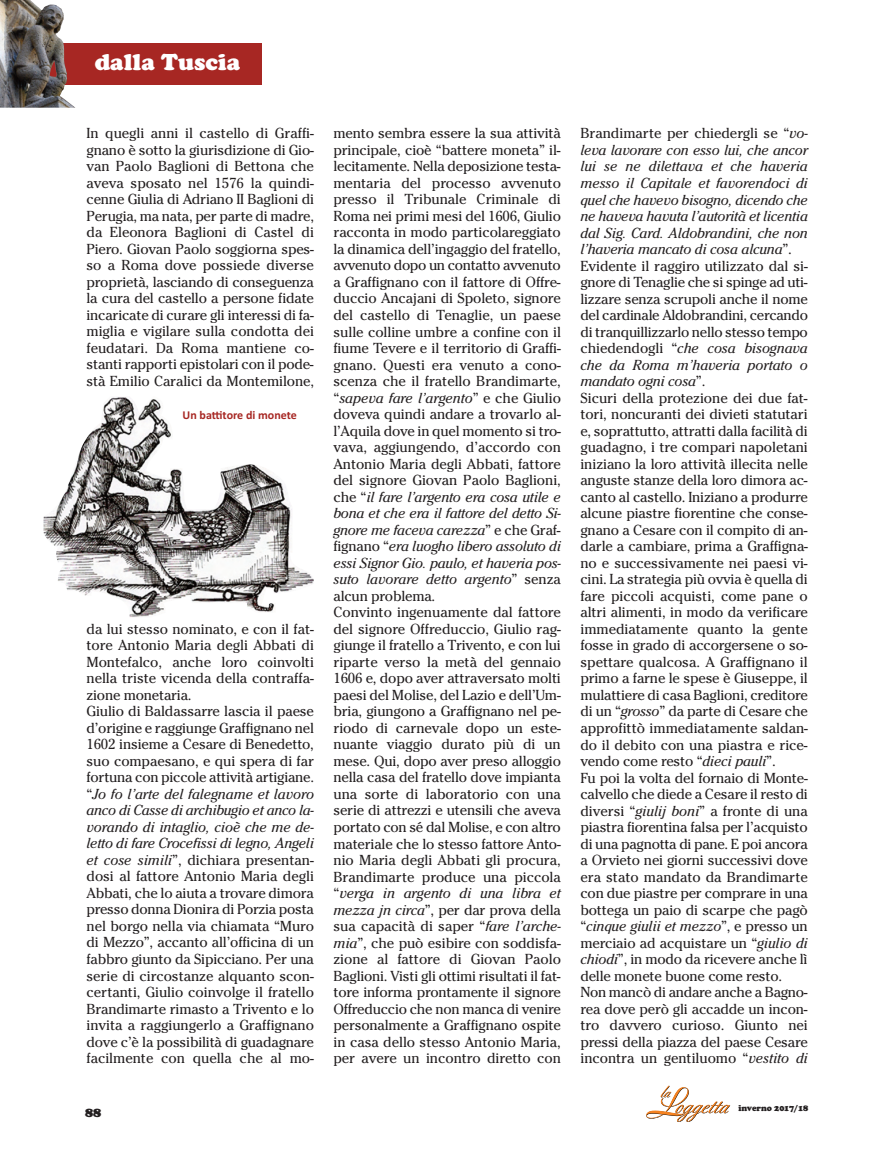
<style>
.page{position:relative;width:893px;height:1149px;background:#fff}
.page>*{position:absolute;margin:0;border:0;box-sizing:border-box;transform-origin:0 0}
.t1{font:900 24px "Cooper";color:#fff}
.t2{font:14.25px/16.5px "Cheltenham S Si";letter-spacing:-.015em;color:#231f20}
.t3{font:900 13.5px "Cooper";color:#231f20}
.t4{font:700 12px "Calibri";color:#a72723}
.t5{font:900 9px "Cooper";letter-spacing:-.01em;color:#231f20;scale:.95 1}
.s1{font-style:italic}
</style>
<div class="page">
<img style="left:43px;top:397px;width:271px;height:220px">
<div style="left:0;top:44px;width:262px;height:41px;background:#a72723"></div>
<img style="left:0;top:0;width:75px;height:108px">
<svg style="left:646px;top:1085px;width:84px;height:36px"></svg>
<h1 class="t1" style="left:95px;top:48px;width:147px">dalla Tuscia</h1>
<p class="t2" style="left:87px;top:125px;width:229px;text-align:justify">In quegli anni il castello di Graffi&shy;gnano è sotto la giurisdizione di Gio&shy;van Paolo Baglioni di Bettona che aveva sposato nel 1576 la quindi&shy;cenne Giulia di Adriano II Baglioni di Perugia, ma nata, per parte di madre, da Eleonora Baglioni di Castel di Piero. Giovan Paolo soggiorna spes&shy;so a Roma dove possiede diverse proprietà, lasciando di conseguenza la cura del castello a persone fidate incaricate di curare gli interessi di fa&shy;miglia e vigilare sulla condotta dei feudatari. Da Roma mantiene co&shy;stanti rapporti epistolari con il pode&shy;stà Emilio Caralici da Montemilone,</p>
<p class="t4" style="left:183px;top:408px;width:116px">Un battitore di monete</p>
<p class="t2" style="left:87px;top:620px;width:229px">da lui stesso nominato, e con il fat&shy;tore Antonio Maria degli Abbati di Montefalco, anche loro coinvolti nella triste vicenda della contraffa&shy;zione monetaria.<br>Giulio di Baldassarre lascia il paese d’origine e raggiunge Graffignano nel 1602 insieme a Cesare di Benedetto, suo compaesano, e qui spera di far fortuna con piccole attività artigiane. “<span class="s1">Jo fo l’arte del falegname et lavoro anco di Casse di archibugio et anco la&shy;vorando di intaglio, cioè che me de&shy;letto di fare Crocefissi di legno, Angeli et cose simili</span>”, dichiara presentan&shy;dosi al fattore Antonio Maria degli Abbati, che lo aiuta a trovare dimora presso donna Dionira di Porzia posta nel borgo nella via chiamata “Muro di Mezzo”, accanto all’officina di un fabbro giunto da Sipicciano. Per una serie di circostanze alquanto scon&shy;certanti, Giulio coinvolge il fratello Brandimarte rimasto a Trivento e lo invita a raggiungerlo a Graffignano dove c’è la possibilità di guadagnare facilmente con quella che al mo-</p>
<p class="t3" style="left:85px;top:1104px;width:18px">88</p>
<p class="t2" style="left:333px;top:125px;width:229px">mento sembra essere la sua attività principale, cioè “battere moneta” il&shy;lecitamente. Nella deposizione testa&shy;mentaria del processo avvenuto presso il Tribunale Criminale di Roma nei primi mesi del 1606, Giulio racconta in modo particolareggiato la dinamica dell’ingaggio del fratello, avvenuto dopo un contatto avvenuto a Graffignano con il fattore di Offre&shy;duccio Ancajani di Spoleto, signore del castello di Tenaglie, un paese sulle colline umbre a confine con il fiume Tevere e il territorio di Graffi&shy;gnano. Questi era venuto a cono&shy;scenza che il fratello Brandimarte, “<span class="s1">sapeva fare l’argento</span>” e che Giulio doveva quindi andare a trovarlo al&shy;l’Aquila dove in quel momento si tro&shy;vava, aggiungendo, d’accordo con Antonio Maria degli Abbati, fattore del signore Giovan Paolo Baglioni, che “<span class="s1">il fare l’argento era cosa utile e bona et che era il fattore del detto Si&shy;gnore me faceva carezza</span>” e che Graf&shy;fignano “<span class="s1">era luogho libero assoluto di essi Signor Gio. paulo, et haveria pos&shy;suto lavorare detto argento</span>” senza alcun problema.<br>Convinto ingenuamente dal fattore del signore Offreduccio, Giulio rag&shy;giunge il fratello a Trivento, e con lui riparte verso la metà del gennaio 1606 e, dopo aver attraversato molti paesi del Molise, del Lazio e dell’Um&shy;bria, giungono a Graffignano nel pe&shy;riodo di carnevale dopo un este&shy;nuante viaggio durato più di un mese. Qui, dopo aver preso alloggio nella casa del fratello dove impianta una sorte di laboratorio con una serie di attrezzi e utensili che aveva portato con sé dal Molise, e con altro materiale che lo stesso fattore Anto&shy;nio Maria degli Abbati gli procura, Brandimarte produce una piccola “<span class="s1">verga in argento di una libra et mezza jn circa</span>”, per dar prova della sua capacità di saper “<span class="s1">fare l’arche&shy;mia</span>”, che può esibire con soddisfa&shy;zione al fattore di Giovan Paolo Baglioni. Visti gli ottimi risultati il fat&shy;tore informa prontamente il signore Offreduccio che non manca di venire personalmente a Graffignano ospite in casa dello stesso Antonio Maria, per avere un incontro diretto con</p>
<p class="t2" style="left:580px;top:125px;width:229px">Brandimarte per chiedergli se “<span class="s1">vo&shy;leva lavorare con esso lui, che ancor lui se ne dilettava et che haveria messo il Capitale et favorendoci di quel che havevo bisogno, dicendo che ne haveva havuta l’autorità et licentia dal Sig. Card. Aldobrandini, che non l’haveria mancato di cosa alcuna</span>”.<br>Evidente il raggiro utilizzato dal si&shy;gnore di Tenaglie che si spinge ad uti&shy;lizzare senza scrupoli anche il nome del cardinale Aldobrandini, cercando di tranquillizzarlo nello stesso tempo chiedendogli “<span class="s1">che cosa bisognava che da Roma m’haveria portato o mandato ogni cosa</span>”.<br>Sicuri della protezione dei due fat&shy;tori, noncuranti dei divieti statutari e, soprattutto, attratti dalla facilità di guadagno, i tre compari napoletani iniziano la loro attività illecita nelle anguste stanze della loro dimora ac&shy;canto al castello. Iniziano a produrre alcune piastre fiorentine che conse&shy;gnano a Cesare con il compito di an&shy;darle a cambiare, prima a Graffigna&shy;no e successivamente nei paesi vi&shy;cini. La strategia più ovvia è quella di fare piccoli acquisti, come pane o altri alimenti, in modo da verificare immediatamente quanto la gente fosse in grado di accorgersene o so&shy;spettare qualcosa. A Graffignano il primo a farne le spese è Giuseppe, il mulattiere di casa Baglioni, creditore di un “<span class="s1">grosso</span>” da parte di Cesare che approfittò immediatamente saldan&shy;do il debito con una piastra e rice&shy;vendo come resto “<span class="s1">dieci pauli</span>”.<br>Fu poi la volta del fornaio di Monte&shy;calvello che diede a Cesare il resto di diversi “<span class="s1">giulij boni</span>” a fronte di una piastra fiorentina falsa per l’acquisto di una pagnotta di pane. E poi ancora a Orvieto nei giorni successivi dove era stato mandato da Brandimarte con due piastre per comprare in una bottega un paio di scarpe che pagò “<span class="s1">cinque giulii et mezzo</span>”, e presso un merciaio ad acquistare un “<span class="s1">giulio di chiodi</span>”, in modo da ricevere anche lì delle monete buone come resto.<br>Non mancò di andare anche a Bagno&shy;rea dove però gli accadde un incon&shy;tro davvero curioso. Giunto nei pressi della piazza del paese Cesare incontra un gentiluomo “<span class="s1">vestito di</span></p>
<p class="t5" style="left:738px;top:1102px;width:75px">inverno 2017/18</p>
</div>
